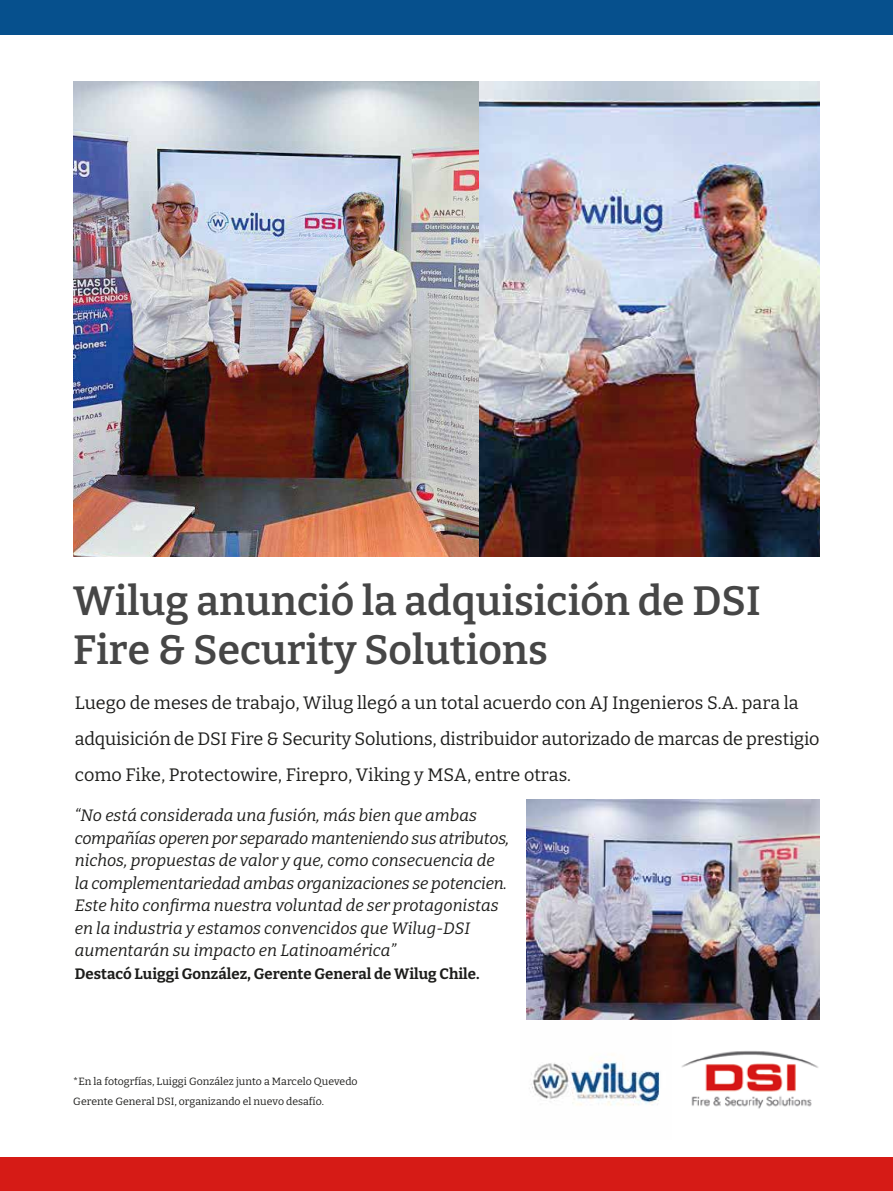
<style>
.page{position:relative;width:893px;height:1191px;background:#fff}
.page>*{position:absolute;margin:0;border:0;box-sizing:border-box;transform-origin:0 0}
.t1{font:600 40.95px/49.1px "Bitter";color:#464646}
.t2{font:18px/36px "Bitter";color:#1d1d1b}
.t3{font:italic 16.5px/22.5px "Bitter";color:#1d1d1b}
.t4{font:700 15px "Bitter";color:#1d1d1b}
.t5{font:100 10.5px/19.5px "Bitter";color:#1d1d1b}
</style>
<div class="page">
<img style="left:526px;top:1019px;width:145px;height:87px">
<img style="left:674px;top:1019px;width:146px;height:90px">
<img style="left:74px;top:81px;width:406px;height:475px">
<img style="left:480px;top:81px;width:340px;height:475px">
<img style="left:527px;top:799px;width:293px;height:220px">
<div style="left:0;top:0;width:893px;height:35px;background:#06508d"></div>
<div style="left:0;top:1157px;width:893px;height:34px;background:#d61b16"></div>
<h1 class="t1" style="left:73px;top:575px;width:689px">Wilug anunció la adquisición de DSI<br>Fire &amp; Security Solutions</h1>
<p class="t2" style="left:75px;top:684px;width:746px">Luego de meses de trabajo, Wilug llegó a un total acuerdo con AJ Ingenieros S.A. para la adquisición de DSI Fire &amp; Security Solutions, distribuidor autorizado de marcas de prestigio como Fike, Protectowire, Firepro, Viking y MSA, entre otras.</p>
<p class="t3" style="left:75px;top:803px;width:436px">“No está considerada una fusión, más bien que ambas compañías operen por separado manteniendo sus atributos, nichos, propuestas de valor y que, como consecuencia de la complementariedad ambas organizaciones se potencien.<br>Este hito confirma nuestra voluntad de ser protagonistas en la industria y estamos convencidos que Wilug-DSI aumentarán su impacto en Latinoamérica”</p>
<p class="t4" style="left:75px;top:964px;width:406px">Destacó Luiggi González, Gerente General de Wilug Chile.</p>
<p class="t5" style="left:73px;top:1071px;width:286px">*En la fotogrfías, Luiggi González junto a Marcelo Quevedo<br>Gerente General DSI, organizando el nuevo desafío.</p>
</div>
